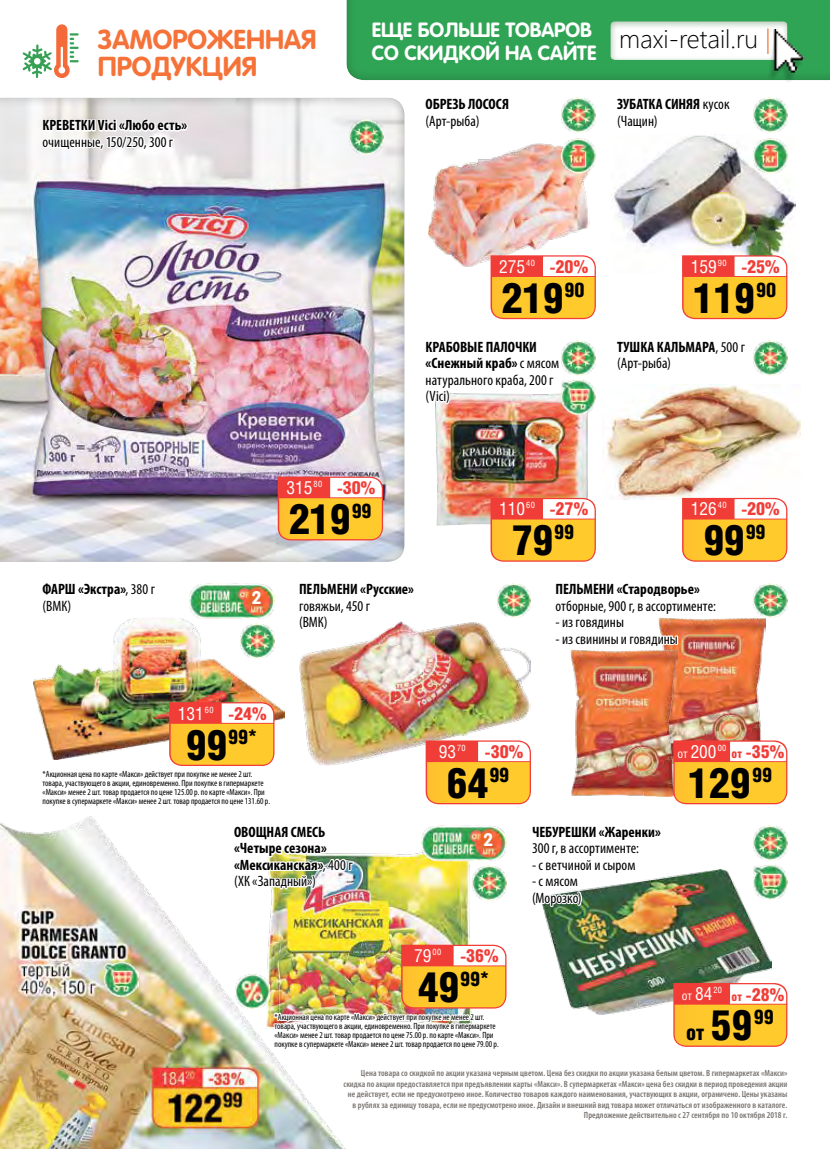
<style>
.page{position:relative;width:830px;height:1149px;background:#fff}
.page>*{position:absolute;margin:0;border:0;box-sizing:border-box;transform-origin:0 0}
.t1{font:900 42px "Helios Cond";letter-spacing:-.01em;color:#000}
.t2{font:700 27px/27px "Rotonda C";color:#f57238}
.t3{font:300 25.5px "Segoe UI";color:#000}
.t4{font:900 21px "Helios Cond";color:#000}
.t5{font:700 20.25px/22.4px "Rotonda C";color:#fff}
.t6{font:900 20.1px "Helios Cond";color:#000}
.t7{font:900 18px "Helios Cond";color:#f13d37}
.t8{font:700 18px "Rotonda C";color:#fff}
.t9{font:condensed 15px/16.5px "Myriad Pro";letter-spacing:.005em;color:#000}
.t10{font:700 condensed 15px/16.5px "Myriad Pro";color:#000}
.t11{font:12px "Helios Cond C";color:#fff}
.t12{font:600 condensed 9px/10.5px "Myriad Pro";letter-spacing:.005em;color:#787370;text-align:right}
.t13{font:condensed 9px/9px "Myriad Pro";color:#000}
.s1{color:#f57238}
.s2{font-weight:400}
.s3{font-family:"Helios Cond C";font-weight:400;color:#fff}
.s4{font-weight:700}
.s5{font-size:42px}
.s6{font-family:"Helios Cond C";font-weight:400;font-size:12px;color:#fff}
.s7{font-family:"Helios Cond C";font-weight:400;font-size:12px}
.s8{font-size:12px}
.s9{font-size:12px;color:#fff}
.s10{color:#f13d37}
.s11{font-size:18px}
</style>
<div class="page">
<div style="left:333px;top:0;width:496px;height:90px;background:#000;opacity:.3"></div>
<div style="left:596px;top:11px;width:203px;height:51px;background:#346e39;opacity:.5"></div>
<img style="left:766px;top:30px;width:38px;height:52px">
<img style="left:0;top:822px;width:345px;height:326px">
<img style="left:677px;top:656px;width:85px;height:84px">
<img style="left:570px;top:656px;width:107px;height:140px">
<img style="left:611px;top:138px;width:184px;height:136px">
<div style="left:0;top:88px;width:417px;height:473px;background:#000;opacity:.3"></div>
<svg style="left:23px;top:24px;width:56px;height:54px"></svg>
<svg style="left:614px;top:67px;width:119px;height:71px"></svg>
<img style="left:752px;top:138px;width:35px;height:35px">
<img style="left:436px;top:439px;width:151px;height:86px">
<svg style="left:41px;top:105px;width:148px;height:63px"></svg>
<img style="left:428px;top:143px;width:161px;height:106px">
<svg style="left:423px;top:78px;width:87px;height:12px"></svg>
<img style="left:435px;top:249px;width:160px;height:190px">
<img style="left:560px;top:138px;width:35px;height:35px">
<img style="left:299px;top:622px;width:231px;height:46px">
<svg style="left:277px;top:476px;width:139px;height:176px"></svg>
<img style="left:606px;top:384px;width:193px;height:107px">
<svg style="left:614px;top:251px;width:173px;height:125px"></svg>
<svg style="left:490px;top:491px;width:297px;height:165px"></svg>
<img style="left:33px;top:617px;width:251px;height:96px">
<svg style="left:41px;top:511px;width:116px;height:124px"></svg>
<img style="left:662px;top:869px;width:109px;height:136px">
<img style="left:752px;top:865px;width:35px;height:34px">
<img style="left:561px;top:98px;width:34px;height:35px">
<img style="left:348px;top:119px;width:35px;height:35px">
<img style="left:560px;top:340px;width:35px;height:35px">
<img style="left:239px;top:623px;width:35px;height:35px">
<img style="left:496px;top:583px;width:34px;height:34px">
<img style="left:752px;top:583px;width:35px;height:34px">
<img style="left:753px;top:825px;width:34px;height:35px">
<img style="left:752px;top:340px;width:35px;height:35px">
<img style="left:753px;top:98px;width:34px;height:35px">
<img style="left:189px;top:583px;width:85px;height:36px">
<div style="left:244px;top:585px;width:25px;height:31px;background:#000;opacity:.2"></div>
<img style="left:40px;top:668px;width:622px;height:444px">
<svg style="left:673px;top:740px;width:114px;height:64px"></svg>
<svg style="left:673px;top:982px;width:114px;height:64px;background:#fab351"></svg>
<img style="left:234px;top:973px;width:35px;height:35px">
<img style="left:103px;top:961px;width:35px;height:34px">
<h2 class="t2" style="left:98px;top:26px;width:219px">ЗАМОРОЖЕННАЯ<br>ПРОДУКЦИЯ</h2>
<h3 class="t10" style="left:43px;top:117px;width:146px">КРЕВЕТКИ Vici «Любо есть»</h3>
<h3 class="t9" style="left:43px;top:133px;width:132px">очищенные, 150/250, 300 г</h3>
<h3 class="t5" style="left:371px;top:19px;width:226px">ЕЩЕ БОЛЬШЕ ТОВАРОВ<br>СО СКИДКОЙ НА САЙТЕ</h3>
<h3 class="t3" style="left:619px;top:18px;width:153px">maxi-retail.ru <span class="s1">|</span></h3>
<h3 class="t10" style="left:425px;top:95px;width:85px">ОБРЕЗЬ ЛОСОСЯ</h3>
<h3 class="t9" style="left:425px;top:112px;width:55px">(Арт-рыба)</h3>
<h3 class="t10" style="left:617px;top:95px;width:114px">ЗУБАТКА СИНЯЯ <span class="s2">кусок (Чащин)</span></h3>
<h3 class="t7" style="left:499px;top:256px;width:90px"><span class="s3">275</span><sup>40</sup> -20%</h3>
<h3 class="t7" style="left:690px;top:256px;width:90px"><span class="s3">159</span><sup>90</sup> -25%</h3>
<h1 class="t1" style="left:501px;top:273px;width:85px">219<sup>90</sup></h1>
<h1 class="t1" style="left:692px;top:273px;width:85px">119<sup>90</sup></h1>
<h3 class="t9" style="left:425px;top:338px;width:135px"><span class="s4">КРАБОВЫЕ ПАЛОЧКИ «Снежный краб»</span> с мясом натурального краба, 200 г (Vici)</h3>
<h3 class="t9" style="left:617px;top:338px;width:129px"><span class="s4">ТУШКА КАЛЬМАРА</span>, 500 г (Арт-рыба)</h3>
<h3 class="t7" style="left:286px;top:477px;width:90px"><span class="s3">315</span><sup>80</sup> -30%</h3>
<h3 class="t10" style="left:43px;top:580px;width:114px">ФАРШ «Экстра»<span class="s2">, 380 г (ВМК)</span></h3>
<h3 class="t8" style="left:251px;top:586px;width:12px">2</h3>
<h1 class="t1" style="left:288px;top:495px;width:84px">219<sup>99</sup></h1>
<h3 class="t10" style="left:299px;top:580px;width:116px">ПЕЛЬМЕНИ «Русские»</h3>
<h3 class="t9" style="left:299px;top:597px;width:73px">говяжьи, 450 г (ВМК)</h3>
<h3 class="t7" style="left:178px;top:702px;width:90px"><span class="s3">131</span><sup>60</sup> -24%</h3>
<h3 class="t6" style="left:186px;top:724px;width:73px"><span class="s5">99</span>99*</h3>
<p class="t13" style="left:43px;top:769px;width:229px">*Акционная цена по карте «Макси» действует при покупке не менее 2 шт. товара, участвующего в акции, единовременно. При покупке в гипермаркете «Макси» менее 2 шт. товар продается по цене 125.00 р. по карте «Макси». При покупке в супермаркете «Макси» менее 2 шт. товар продается по цене 131.60 р.</p>
<h3 class="t10" style="left:234px;top:823px;width:120px">ОВОЩНАЯ СМЕСЬ «Четыре сезона» «Мексиканская»<span class="s2">, 400 г (ХК «Западный»)</span></h3>
<h3 class="t7" style="left:499px;top:498px;width:90px"><span class="s3">110</span><sup>60</sup> -27%</h3>
<h1 class="t1" style="left:511px;top:516px;width:64px">79<sup>99</sup></h1>
<h3 class="t7" style="left:690px;top:498px;width:90px"><span class="s3">126</span><sup>40</sup> -20%</h3>
<h1 class="t1" style="left:703px;top:516px;width:64px">99<sup>99</sup></h1>
<h3 class="t10" style="left:555px;top:580px;width:146px">ПЕЛЬМЕНИ «Стародворье»</h3>
<h3 class="t9" style="left:555px;top:597px;width:162px">отборные, 900 г, в ассортименте:</h3>
<h3 class="t9" style="left:555px;top:613px;width:70px">- из говядины</h3>
<h3 class="t9" style="left:555px;top:630px;width:124px">- из свинины и говядины</h3>
<h3 class="t7" style="left:438px;top:741px;width:86px"><span class="s3">93</span><sup>70</sup> -30%</h3>
<h1 class="t1" style="left:446px;top:758px;width:64px">64<sup>99</sup></h1>
<h3 class="t8" style="left:483px;top:829px;width:12px">2</h3>
<h3 class="t10" style="left:531px;top:823px;width:130px">ЧЕБУРЕШКИ «Жаренки»</h3>
<h3 class="t9" style="left:531px;top:839px;width:108px">300 г, в ассортименте:</h3>
<h3 class="t9" style="left:531px;top:856px;width:105px">- с ветчиной и сыром</h3>
<h3 class="t9" style="left:531px;top:872px;width:51px">- с мясом (Морозко)</h3>
<h3 class="t7" style="left:677px;top:741px;width:108px"><span class="s6">от</span><span class="s7">.</span><span class="s3">200</span><sup>00</sup> <span class="s8">от</span><span class="s9">.</span>-35%</h3>
<h1 class="t1" style="left:687px;top:758px;width:86px">129<sup>99</sup></h1>
<h3 class="t7" style="left:414px;top:945px;width:86px"><span class="s3">79</span><sup>00</sup> -36%</h3>
<h3 class="t6" style="left:417px;top:967px;width:73px"><span class="s5">49</span>99*</h3>
<p class="t13" style="left:274px;top:1011px;width:225px">*Акционная цена по карте «Макси» действует при покупке не менее 2 шт. товара, участвующего в акции, единовременно. При покупке в гипермаркете «Макси» менее 2 шт. товар продается по цене 75.00 р. по карте «Макси». При покупке в супермаркете «Макси» менее 2 шт. товар продается по цене 79.00 р.</p>
<h3 class="t11" style="left:681px;top:988px;width:42px">от<span class="s10">.</span><span class="s11">84</span><sup>20</sup></h3>
<h3 class="t7" style="left:731px;top:983px;width:54px"><span class="s8">от</span><span class="s9">.</span>-28%</h3>
<h3 class="t4" style="left:686px;top:1020px;width:89px">от<sup>.</sup><span class="s5">59</span><sup>99</sup></h3>
<p class="t12" style="left:343px;top:1067px;width:445px">Цена товара со скидкой по акции указана черным цветом. Цена без скидки по акции указана белым цветом. В гипермаркетах «Макси» скидка по акции предоставляется при предъявлении карты «Макси». В супермаркетах «Макси» цена без скидки в период проведения акции не действует, если не предусмотрено иное. Количество товаров каждого наименования, участвующих в акции, ограничено. Цены указаны в рублях за единицу товара, если не предусмотрено иное. Дизайн и внешний вид товара может отличаться от изображенного в каталоге.<br>Предложение действительно с 27 сентября по 10 октября 2018 г.</p>
</div>
